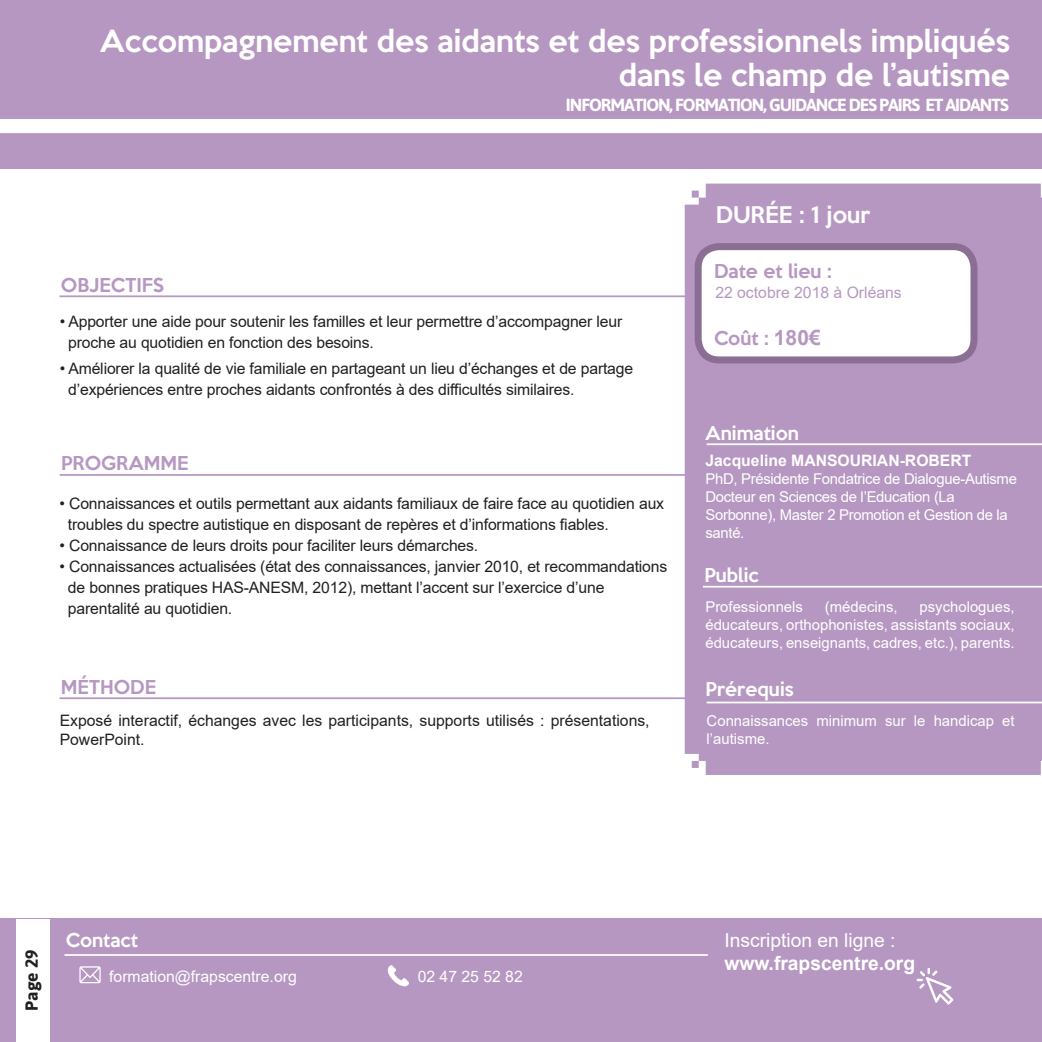
<style>
.page{position:relative;width:1042px;height:1042px;background:#fff}
.page>*{position:absolute;margin:0;border:0;box-sizing:border-box;transform-origin:0 0}
.t1{font:500 28px "Keep Calm";color:#fff}
.t2{font:500 21px "Keep Calm";color:#fff}
.t3{font:19.25px "Arial";color:#fff}
.t4{font:700 19.25px "Arial";color:#fff}
.t5{font:700 17.5px "Asap";letter-spacing:-.06em;color:#fff}
.t6{font:500 17.5px "Keep Calm";color:#b697c1}
.t7{font:500 17.5px "Keep Calm";color:#fff}
.t8{font:700 17.5px "Asap";color:#231f20}
.t9{font:15.75px/21px "Arial";letter-spacing:-.01em;color:#231f20}
.t10{font:15.75px "Arial";color:#fff}
.t11{font:700 15.75px "Arial";color:#fff}
.t12{font:15.75px "Arial";color:#b697c1}
.t13{font:14.88px/17.8px "Arial";color:#fff;text-align:justify}
.t14{font:14.88px/17.8px "Arial";letter-spacing:-.02em;color:#fff}
.s1{font-family:"Arial";font-weight:700;font-size:21px}
</style>
<div class="page">
<div style="left:0;top:0;width:1042px;height:169px;background:#b697c1"></div>
<div style="left:0;top:918px;width:1042px;height:124px;background:#b697c1"></div>
<div style="left:16px;top:919px;width:34px;height:123px;background:#fff"></div>
<div style="left:0;top:119px;width:1042px;height:14px;background:#fff"></div>
<hr style="left:60px;top:295px;width:982px;height:2px;background:#b697c1">
<div style="left:685px;top:184px;width:357px;height:591px;background:#b697c1"></div>
<hr style="left:60px;top:474px;width:703px;height:2px;background:#b697c1">
<hr style="left:60px;top:697px;width:982px;height:2px;background:#b697c1">
<div style="left:698px;top:247px;width:276px;height:113px;background:#fff;border-radius:21px"></div>
<div style="left:694px;top:243px;width:283px;height:120px;border:7px solid #8a6e93;border-radius:21px"></div>
<hr style="left:706px;top:443px;width:336px;height:2px;background:#fff">
<hr style="left:703px;top:586px;width:339px;height:1px;background:#fff">
<hr style="left:706px;top:701px;width:336px;height:2px;background:#fff">
<hr style="left:64px;top:954px;width:644px;height:2px;background:#fff">
<svg style="left:916px;top:968px;width:37px;height:36px"></svg>
<svg style="left:79px;top:966px;width:22px;height:17px"></svg>
<svg style="left:387px;top:965px;width:22px;height:22px"></svg>
<p class="t1" style="left:100px;top:17px;width:911px">Accompagnement des aidants et des professionnels impliqués</p>
<p class="t1" style="left:619px;top:50px;width:393px">dans le champ de l’autisme</p>
<p class="t5" style="left:566px;top:94px;width:444px">INFORMATION, FORMATION, GUIDANCE DES PAIRS ET AIDANTS</p>
<p class="t6" style="left:61px;top:270px;width:105px">OBJECTIFS</p>
<p class="t9" style="left:68px;top:311px;width:556px;text-indent:-8px">• Apporter une aide pour soutenir les familles et leur permettre d’accompagner leur proche au quotidien en fonction des besoins.</p>
<p class="t9" style="left:68px;top:358px;width:566px;text-indent:-8px">• Améliorer la qualité de vie familiale en partageant un lieu d’échanges et de partage d’expériences entre proches aidants confrontés à des difficultés similaires.</p>
<p class="t6" style="left:61px;top:448px;width:129px">PROGRAMME</p>
<p class="t9" style="left:68px;top:492px;width:598px;text-indent:-8px">• Connaissances et outils permettant aux aidants familiaux de faire face au quotidien aux troubles du spectre autistique en disposant de repères et d’informations fiables.</p>
<p class="t9" style="left:60px;top:534px;width:420px">• Connaissance de leurs droits pour faciliter leurs démarches.</p>
<p class="t9" style="left:68px;top:555px;width:601px;text-indent:-8px">• Connaissances actualisées (état des connaissances, janvier 2010, et recommandations de bonnes pratiques HAS-ANESM, 2012), mettant l’accent sur l’exercice d’une parentalité au quotidien.</p>
<p class="t6" style="left:61px;top:672px;width:97px">MÉTHODE</p>
<p class="t9" style="left:60px;top:711px;width:591px;line-height:18.9px">Exposé interactif, échanges avec les participants, supports utilisés : présentations,<br>PowerPoint.</p>
<p class="t2" style="left:716px;top:197px;width:156px">DURÉE : 1 jour</p>
<p class="t6" style="left:714px;top:256px;width:119px">Date et lieu :</p>
<p class="t12" style="left:715px;top:282px;width:188px">22 octobre 2018 à Orléans</p>
<p class="t6" style="left:714px;top:322px;width:108px">Coût : <span class="s1">180€</span></p>
<p class="t7" style="left:705px;top:418px;width:95px">Animation</p>
<p class="t11" style="left:705px;top:450px;width:268px">Jacqueline MANSOURIAN-ROBERT</p>
<p class="t14" style="left:705px;top:470px;width:313px">PhD, Présidente Fondatrice de Dialogue-Autisme Docteur en Sciences de l’Education (La Sorbonne), Master 2 Promotion et Gestion de la santé.</p>
<p class="t7" style="left:704px;top:560px;width:56px">Public</p>
<p class="t13" style="left:705px;top:598px;width:99px">Professionnels</p>
<p class="t13" style="left:825px;top:598px;width:74px">(médecins,</p>
<p class="t13" style="left:705px;top:598px;width:311px;text-indent:214px">psychologues, éducateurs, orthophonistes, assistants sociaux, éducateurs, enseignants, cadres, etc.), parents.</p>
<p class="t7" style="left:705px;top:673px;width:90px">Prérequis</p>
<p class="t13" style="left:706px;top:711px;width:309px">Connaissances minimum sur le handicap et l’autisme.</p>
<p class="t8" style="left:21px;top:1010px;width:63px;rotate:-90deg">Page 29</p>
<p class="t7" style="left:66px;top:924px;width:74px">Contact</p>
<p class="t3" style="left:724px;top:927px;width:173px">Inscription en ligne :</p>
<p class="t4" style="left:724px;top:949px;width:192px">www.frapscentre.org</p>
<p class="t10" style="left:109px;top:965px;width:189px">formation@frapscentre.org</p>
<p class="t10" style="left:418px;top:965px;width:107px">02 47 25 52 82</p>
</div>
